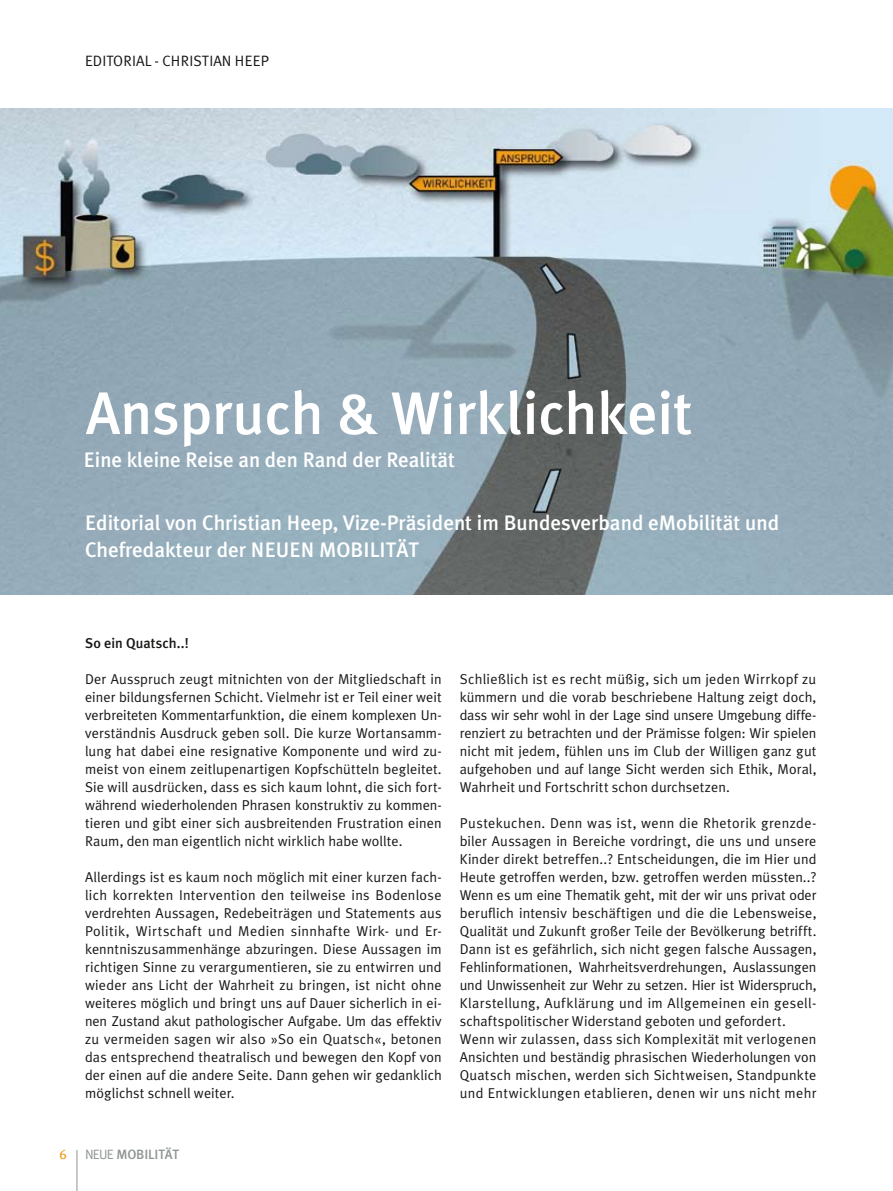
<style>
.page{position:relative;width:893px;height:1191px;background:#fff}
.page>*{position:absolute;margin:0;border:0;box-sizing:border-box;transform-origin:0 0}
.t1{font:500 60px "Meta Plus";color:#fff}
.t2{font:500 21px/27px "Meta Plus";color:#fff}
.t3{font:15px "Meta Plus Normal Caps";color:#181716}
.t4{font:14.25px/18px "Meta Plus Normal";letter-spacing:.005em;color:#181716;text-align:justify}
.t5{font:500 14.25px "Meta Plus";letter-spacing:.005em;color:#181716}
.t6{font:500 13.5px "Meta Plus";letter-spacing:-.01em;color:#8f9691}
.t7{font:13.5px "Meta Plus Normal";color:#ec8d00}
.s1{font-family:"Meta Plus Normal";font-weight:400}
</style>
<div class="page">
<hr style="left:77px;top:1150px;width:1px;height:41px;background:#8f9691">
<img style="left:0;top:108px;width:893px;height:486px">
<p class="t3" style="left:85px;top:52px;width:186px">EDITORIAL - CHRISTIAN HEEP</p>
<p class="t1" style="left:86px;top:378px;width:608px">Anspruch &amp; Wirklichkeit</p>
<p class="t2" style="left:84px;top:446px;width:373px">Eine kleine Reise an den Rand der Realität</p>
<p class="t2" style="left:85px;top:508px;width:696px">Editorial von Christian Heep, Vize-Präsident im Bundesverband eMobilität und<br>Chefredakteur der NEUEN MOBILITÄT</p>
<p class="t5" style="left:85px;top:635px;width:105px">So ein Quatsch..!</p>
<p class="t4" style="left:85px;top:670px;width:358px">Der Ausspruch zeugt mitnichten von der Mitgliedschaft in einer bildungsfernen Schicht. Vielmehr ist er Teil einer weit verbreiteten Kommentarfunktion, die einem komplexen U n&shy;verständnis Ausdruck geben soll. Die kurze Wortansamm&shy;lung hat dabei eine resignative Komponente und wird zu&shy;meist von einem zeitlupenartigen Kopfschütteln begleitet.<br>Sie will ausdrücken, dass es sich kaum lohnt, die sich fort&shy;während wiederholenden Phrasen konstruktiv zu kommen&shy;tieren und gibt einer sich ausbreitenden Frustration einen Raum, den man eigentlich nicht wirklich habe wollte.</p>
<p class="t4" style="left:85px;top:868px;width:358px">Allerdings ist es kaum noch möglich mit einer kurzen fach&shy;lich korrekten Intervention den teilweise ins Bodenlose verdrehten Aussagen, Redebeiträgen und Statements aus Politik, Wirtschaft und Medien sinnhafte Wirk- und Er&shy;kenntniszusammenhänge abzuringen. Diese Aussagen im richtigen Sinne zu verargumentieren, sie zu entwirren und wieder ans Licht der Wahrheit zu bringen, ist nicht ohne weiteres möglich und bringt uns auf Dauer sicherlich in ei&shy;nen Zustand akut pathologischer Aufgabe. U m das effektiv zu vermeiden sagen wir also »So ein Quatsch«, betonen das entsprechend theatralisch und bewegen den Kopf von der einen auf die andere Seite. Dann gehen wir gedanklich möglichst schnell weiter.</p>
<p class="t4" style="left:460px;top:670px;width:358px">Schließlich ist es recht müßig, sich um jeden Wirrkopf zu kümmern und die vorab beschriebene Haltung zeigt doch, dass wir sehr wohl in der Lage sind unsere U mgebung diffe&shy;renziert zu betrachten und der Prämisse folgen: Wir spielen nicht mit jedem, fühlen uns im Club der Willigen ganz gut aufgehoben und auf lange Sicht werden sich Ethik, Moral, Wahrheit und Fortschritt schon durchsetzen.</p>
<p class="t4" style="left:460px;top:814px;width:358px;text-align:left">Pustekuchen. Denn was ist, wenn die Rhetorik grenzde&shy;biler Aussagen in Bereiche vordringt, die uns und unsere Kinder direkt betreffen..? Entscheidungen, die im Hier und Heute getroffen werden, bzw. getroffen werden müssten..?<br>Wenn es um eine Thematik geht, mit der wir uns privat oder beruflich intensiv beschäftigen und die die Lebensweise, Qualität und Zukunft großer Teile der Bevölkerung betrifft.<br>Dann ist es gefährlich, sich nicht gegen falsche Aussagen, Fehlinformationen, Wahrheitsverdrehungen, Auslassungen und U nwissenheit zur Wehr zu setzen. Hier ist Widerspruch, Klarstellung, Aufklärung und im Allgemeinen ein gesell&shy;schaftspolitischer Widerstand geboten und gefordert.<br>Wenn wir zulassen, dass sich Komplexität mit verlogenen Ansichten und beständig phrasischen Wiederholungen von Quatsch mischen, werden sich Sichtweisen, Standpunkte und Entwicklungen etablieren, denen wir uns nicht mehr</p>
<p class="t7" style="left:60px;top:1146px;width:9px">6</p>
<p class="t6" style="left:85px;top:1146px;width:96px"><span class="s1">Neue</span> Mobilität</p>
</div>
